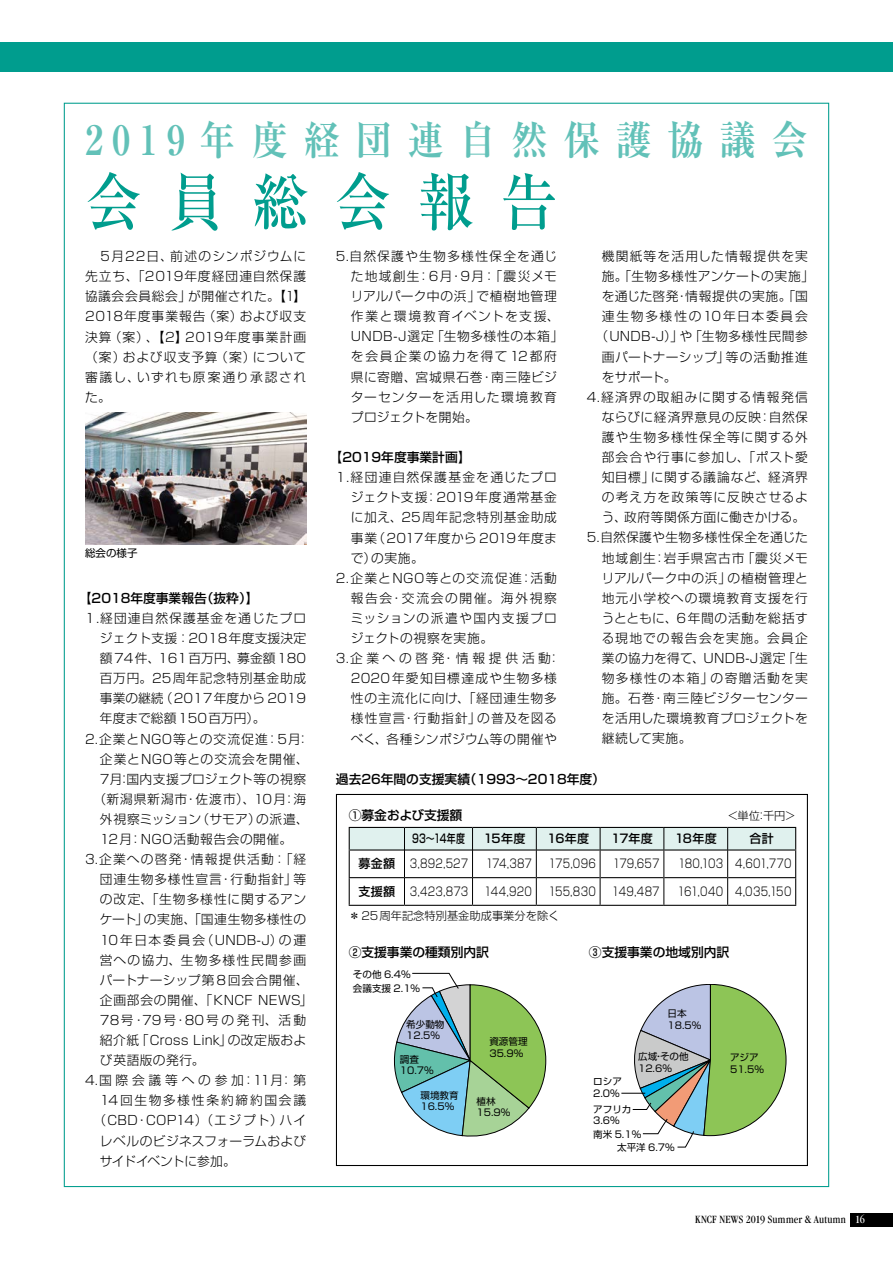
<style>
.page{position:relative;width:893px;height:1263px;background:#fff}
.page>*{position:absolute;margin:0;border:0;box-sizing:border-box;transform-origin:0 0}
.t1{font:500 63px "Ryumin Pr 6";letter-spacing:.465em;color:#009d8e;scale:.9 1}
.t2{font:700 40.35px "Ryumin Pr 6";letter-spacing:.43em;color:#62c1b8;scale:.9 1}
.t3{font:300 12.75px/20.1px "Shin Go Pr 6";letter-spacing:.06em;color:#000;text-align:justify}
.t4{font:300 12.75px "Shin Go Pr 6";letter-spacing:.04em;color:#000}
.t5{font:300 12.75px "Shin Go Pr 6";letter-spacing:.08em;color:#000}
.t6{font:300 12.75px "Shin Go Pr 6";letter-spacing:.03em;color:#000}
.t7{font:500 12.75px "Shin Go Pr 6";color:#000}
.t8{font:300 12.75px "Shin Go Pr 6";letter-spacing:.015em;color:#000}
.t9{font:300 12.75px "Shin Go Pr 6";letter-spacing:.1em;color:#000}
.t10{font:300 12.75px "Shin Go Pr 6";color:#000}
.t11{font:300 12.75px "Shin Go Pr 6";letter-spacing:.035em;color:#000}
.t12{font:300 12.75px "Shin Go Pr 6";letter-spacing:.025em;color:#000}
.t13{font:300 12.75px "Shin Go Pr 6";letter-spacing:.02em;color:#000}
.t14{font:300 12.75px "Shin Go Pr 6";letter-spacing:.09em;color:#000}
.t15{font:300 12.75px "Shin Go Pr 6";letter-spacing:.135em;color:#000}
.t16{font:300 12.75px "Shin Go Pr 6";letter-spacing:.105em;color:#000}
.t17{font:300 12.75px "Shin Go Pr 6";letter-spacing:.085em;color:#000}
.t18{font:300 12.75px "Shin Go Pr 6";letter-spacing:.115em;color:#000}
.t19{font:300 12.75px "Shin Go Pr 6";letter-spacing:.01em;color:#000}
.t20{font:300 12.75px "Shin Go Pr 6";letter-spacing:.15em;color:#000}
.t21{font:300 12.75px "Shin Go Pr 6";letter-spacing:.29em;color:#000}
.t22{font:300 12.75px "Shin Go Pr 6";letter-spacing:.285em;color:#000}
.t23{font:300 12.75px "Shin Go Pr 6";letter-spacing:.13em;color:#000}
.t24{font:300 12.75px "Shin Go Pr 6";letter-spacing:.095em;color:#000}
.t25{font:300 12.75px "Shin Go Pr 6";letter-spacing:-.01em;color:#000}
.t26{font:300 12px "Shin Go Pr 6";letter-spacing:.015em;color:#000;scale:.82 1}
.t27{font:500 12px "Shin Go Pr 6";letter-spacing:.02em;color:#000}
.t28{font:500 12px "Shin Go Pr 6";letter-spacing:.02em;color:#000;scale:.74 1}
.t29{font:condensed 11.55px "Garamond";letter-spacing:.015em;color:#000}
.t30{font:300 11.25px "Shin Go Pr 6";color:#000}
.t31{font:10.5px "Shin Go Pr 6";color:#000}
.t32{font:9.6px/11.7px "Shin Go Pr 6";color:#000}
.s1{font-weight:500}
.s2{color:#fff}
</style>
<div class="page">
<div style="left:0;top:43px;width:893px;height:29px;background:#009d8e"></div>
<img style="left:85px;top:412px;width:221px;height:132px">
<hr style="left:349px;top:905px;width:55px;height:1px;background:#000">
<hr style="left:404px;top:905px;width:68px;height:1px;background:#000">
<hr style="left:472px;top:905px;width:64px;height:1px;background:#000">
<hr style="left:536px;top:905px;width:64px;height:1px;background:#000">
<hr style="left:600px;top:905px;width:64px;height:1px;background:#000">
<hr style="left:664px;top:905px;width:64px;height:1px;background:#000">
<hr style="left:728px;top:905px;width:68px;height:1px;background:#000">
<svg style="left:349px;top:827px;width:447px;height:78px"></svg>
<svg style="left:393px;top:973px;width:153px;height:163px"></svg>
<svg style="left:621px;top:984px;width:165px;height:163px"></svg>
<div style="left:850px;top:1213px;width:43px;height:13px;background:#000"></div>
<h2 class="t2" style="left:85px;top:107px;width:805px">2019年度経団連自然保護協議会</h2>
<h1 class="t1" style="left:85px;top:152px;width:526px">会員総会報告</h1>
<p class="t3" style="left:85px;top:245px;width:223px">　５月22日、前述のシンポジウムに先立ち、「2019年度経団連自然保護協議会会員総会」が開催された。【1】2018年度事業報告（案）および収支決算（案）、【2】2019年度事業計画（案）および収支予算（案）について審議し、いずれも原案通り承認された。</p>
<p class="t31" style="left:85px;top:545px;width:54px">総会の様子</p>
<p class="t7" style="left:79px;top:588px;width:181px">【2018年度事業報告（抜粋）】</p>
<p class="t5" style="left:85px;top:608px;width:223px">1.経団連自然保護基金を通じたプロ</p>
<p class="t19" style="left:100px;top:628px;width:208px">ジェクト支援：2018年度支援決定</p>
<p class="t10" style="left:100px;top:648px;width:208px">額74件、161百万円、募金額180</p>
<p class="t3" style="left:100px;top:667px;width:208px">百万円。25周年記念特別基金助成</p>
<p class="t10" style="left:100px;top:688px;width:208px">事業の継続（2017年度から 2019</p>
<p class="t10" style="left:100px;top:708px;width:167px">年度まで総額150百万円）。</p>
<p class="t5" style="left:85px;top:728px;width:226px">2.企業とNGO等との交流促進：5月：</p>
<p class="t3" style="left:100px;top:748px;width:210px">企業とNGO等との交流会を開催、</p>
<p class="t6" style="left:100px;top:768px;width:208px">7月：国内支援プロジェクト等の視察</p>
<p class="t3" style="left:94px;top:788px;width:214px">（新潟県新潟市・佐渡市）、10月：海</p>
<p class="t8" style="left:100px;top:809px;width:210px">外視察ミッション（サモア）の派遣、</p>
<p class="t4" style="left:100px;top:829px;width:194px">12月：NGO活動報告会の開催。</p>
<p class="t9" style="left:85px;top:849px;width:223px">3.企業への啓発・情報提供活動：「経</p>
<p class="t3" style="left:100px;top:868px;width:208px">団連生物多様性宣言・行動指針」等</p>
<p class="t3" style="left:100px;top:888px;width:208px">の改定、「生物多様性に関するアン</p>
<p class="t4" style="left:100px;top:909px;width:208px">ケート」の実施、「国連生物多様性の</p>
<p class="t18" style="left:100px;top:929px;width:208px">10年日本委員会（UNDB-J）の運</p>
<p class="t9" style="left:100px;top:949px;width:208px">営への協力、生物多様性民間参画</p>
<p class="t3" style="left:100px;top:969px;width:210px">パートナーシップ第8回会合開催、</p>
<p class="t3" style="left:100px;top:989px;width:214px">企画部会の開催、「KNCF NEWS」</p>
<p class="t20" style="left:100px;top:1009px;width:208px">78号・79号・80号の発刊、活動</p>
<p class="t8" style="left:100px;top:1030px;width:208px">紹介紙「Cross Link」の改定版およ</p>
<p class="t3" style="left:100px;top:1049px;width:106px">び英語版の発行。</p>
<p class="t21" style="left:85px;top:1070px;width:223px">4.国際会議等への参加：11月：第</p>
<p class="t15" style="left:100px;top:1090px;width:208px">14回生物多様性条約締約国会議</p>
<p class="t12" style="left:94px;top:1110px;width:214px">（CBD・COP14）（エジプト）ハイ</p>
<p class="t13" style="left:100px;top:1130px;width:208px">レベルのビジネスフォーラムおよび</p>
<p class="t25" style="left:100px;top:1150px;width:138px">サイドイベントに参加。</p>
<p class="t3" style="left:351px;top:245px;width:214px;text-align:left;text-indent:-15px">5.自然保護や生物多様性保全を通じた地域創生：6月・9月：「震災メモリアルパーク中の浜」で植樹地管理作業と環境教育イベントを支援、<br>UNDB-J選定「生物多様性の本箱」を会員企業の協力を得て12都府県に寄贈、宮城県石巻・南三陸ビジターセンターを活用した環境教育プロジェクトを開始。</p>
<p class="t7" style="left:330px;top:447px;width:143px">【2019年度事業計画】</p>
<p class="t14" style="left:336px;top:467px;width:223px">1.経団連自然保護基金を通じたプロ</p>
<p class="t3" style="left:351px;top:486px;width:208px">ジェクト支援：2019年度通常基金</p>
<p class="t3" style="left:351px;top:506px;width:208px">に加え、25周年記念特別基金助成</p>
<p class="t6" style="left:351px;top:527px;width:208px">事業（2017年度から 2019年度ま</p>
<p class="t3" style="left:351px;top:547px;width:74px">で）の実施。</p>
<p class="t9" style="left:336px;top:567px;width:223px">2.企業とNGO等との交流促進：活動</p>
<p class="t23" style="left:351px;top:587px;width:208px">報告会・交流会の開催。海外視察</p>
<p class="t16" style="left:351px;top:608px;width:208px">ミッションの派遣や国内支援プロ</p>
<p class="t4" style="left:351px;top:628px;width:144px">ジェクトの視察を実施。</p>
<p class="t22" style="left:336px;top:648px;width:226px">3.企業への啓発・情報提供活動：</p>
<p class="t3" style="left:351px;top:667px;width:208px">2020年愛知目標達成や生物多様</p>
<p class="t3" style="left:351px;top:687px;width:208px">性の主流化に向け、「経団連生物多</p>
<p class="t5" style="left:351px;top:708px;width:208px">様性宣言・行動指針」の普及を図る</p>
<p class="t6" style="left:351px;top:728px;width:208px">べく、各種シンポジウム等の開催や</p>
<p class="t14" style="left:602px;top:246px;width:208px">機関紙等を活用した情報提供を実</p>
<p class="t11" style="left:602px;top:266px;width:214px">施。「生物多様性アンケートの実施」</p>
<p class="t4" style="left:602px;top:286px;width:208px">を通じた啓発・情報提供の実施。「国</p>
<p class="t15" style="left:602px;top:306px;width:208px">連生物多様性の10年日本委員会</p>
<p class="t11" style="left:595px;top:326px;width:214px">（UNDB-J）」や「生物多様性民間参</p>
<p class="t6" style="left:602px;top:346px;width:208px">画パートナーシップ」等の活動推進</p>
<p class="t3" style="left:602px;top:366px;width:76px">をサポート。</p>
<p class="t5" style="left:587px;top:386px;width:223px">4.経済界の取組みに関する情報発信</p>
<p class="t3" style="left:602px;top:406px;width:208px">ならびに経済界意見の反映：自然保</p>
<p class="t5" style="left:602px;top:427px;width:208px">護や生物多様性保全等に関する外</p>
<p class="t3" style="left:602px;top:446px;width:208px">部会合や行事に参加し、「ポスト愛</p>
<p class="t4" style="left:602px;top:467px;width:208px">知目標」に関する議論など、経済界</p>
<p class="t17" style="left:602px;top:487px;width:208px">の考え方を政策等に反映させるよ</p>
<p class="t12" style="left:602px;top:507px;width:205px">う、政府等関係方面に働きかける。</p>
<p class="t8" style="left:587px;top:527px;width:223px">5.自然保護や生物多様性保全を通じた</p>
<p class="t3" style="left:602px;top:546px;width:208px">地域創生：岩手県宮古市「震災メモ</p>
<p class="t4" style="left:602px;top:567px;width:208px">リアルパーク中の浜」の植樹管理と</p>
<p class="t17" style="left:602px;top:587px;width:208px">地元小学校への環境教育支援を行</p>
<p class="t3" style="left:602px;top:607px;width:208px">うとともに、6年間の活動を総括す</p>
<p class="t24" style="left:602px;top:628px;width:208px">る現地での報告会を実施。会員企</p>
<p class="t13" style="left:602px;top:648px;width:208px">業の協力を得て、UNDB-J選定「生</p>
<p class="t16" style="left:602px;top:668px;width:208px">物多様性の本箱」の寄贈活動を実</p>
<p class="t6" style="left:602px;top:688px;width:208px">施。石巻・南三陸ビジターセンター</p>
<p class="t4" style="left:602px;top:708px;width:208px">を活用した環境教育プロジェクトを</p>
<p class="t3" style="left:602px;top:727px;width:91px">継続して実施。</p>
<p class="t7" style="left:336px;top:769px;width:271px">過去26年間の支援実績（1993〜2018年度）</p>
<p class="t28" style="left:412px;top:829px;width:73px">93～14年度</p>
<p class="t27" style="left:483px;top:829px;width:43px">15年度</p>
<p class="t27" style="left:547px;top:829px;width:43px">16年度</p>
<p class="t27" style="left:611px;top:829px;width:43px">17年度</p>
<p class="t27" style="left:675px;top:829px;width:43px">18年度</p>
<p class="t27" style="left:749px;top:829px;width:26px">合計</p>
<p class="t26" style="left:359px;top:854px;width:135px"><span class="s1">募金額</span> 3,892,527</p>
<p class="t26" style="left:486px;top:854px;width:58px">174,387</p>
<p class="t26" style="left:549px;top:854px;width:59px">175,096</p>
<p class="t26" style="left:613px;top:854px;width:59px">179,657</p>
<p class="t26" style="left:678px;top:854px;width:140px">180,103 4,601,770</p>
<p class="t26" style="left:358px;top:882px;width:135px"><span class="s1">支援額</span> 3,423,873</p>
<p class="t26" style="left:484px;top:882px;width:60px">144,920</p>
<p class="t26" style="left:548px;top:882px;width:59px">155,830</p>
<p class="t26" style="left:612px;top:882px;width:60px">149,487</p>
<p class="t26" style="left:677px;top:882px;width:140px">161,040 4,035,150</p>
<p class="t30" style="left:349px;top:906px;width:212px">＊25周年記念特別基金助成事業分を除く</p>
<p class="t7" style="left:349px;top:941px;width:142px">②支援事業の種類別内訳</p>
<p class="t7" style="left:589px;top:941px;width:142px">③支援事業の地域別内訳</p>
<p class="t32" style="left:353px;top:967px;width:59px">その他 6.4%</p>
<p class="t32" style="left:353px;top:981px;width:69px">会議支援 2.1%</p>
<p class="t32" style="left:406px;top:1017px;width:40px">希少動物<br>12.5%</p>
<p class="t32" style="left:400px;top:1052px;width:35px">調査<br>10.7%</p>
<p class="t32" style="left:420px;top:1088px;width:40px">環境教育<br>16.5%</p>
<p class="t32" style="left:489px;top:1035px;width:40px">資源管理<br>35.9%</p>
<p class="t32" style="left:477px;top:1094px;width:35px">植林<br>15.9%</p>
<p class="t32" style="left:667px;top:1007px;width:35px">日本<br>18.5%</p>
<p class="t32" style="left:593px;top:1075px;width:30px">ロシア<br>2.0%</p>
<p class="t32" style="left:593px;top:1102px;width:40px">アフリカ<br>3.6%</p>
<p class="t32" style="left:638px;top:1050px;width:52px">広域・その他<br>12.6%</p>
<p class="t32" style="left:593px;top:1128px;width:50px">南米 5.1%</p>
<p class="t32" style="left:617px;top:1141px;width:59px">太平洋 6.7%</p>
<p class="t32" style="left:730px;top:1051px;width:35px">アジア<br>51.5%</p>
<p class="t29" style="left:695px;top:1213px;width:171px">KNCF NEWS 2019 Summer &amp; Autumn <span class="s2">16</span></p>
</div>
